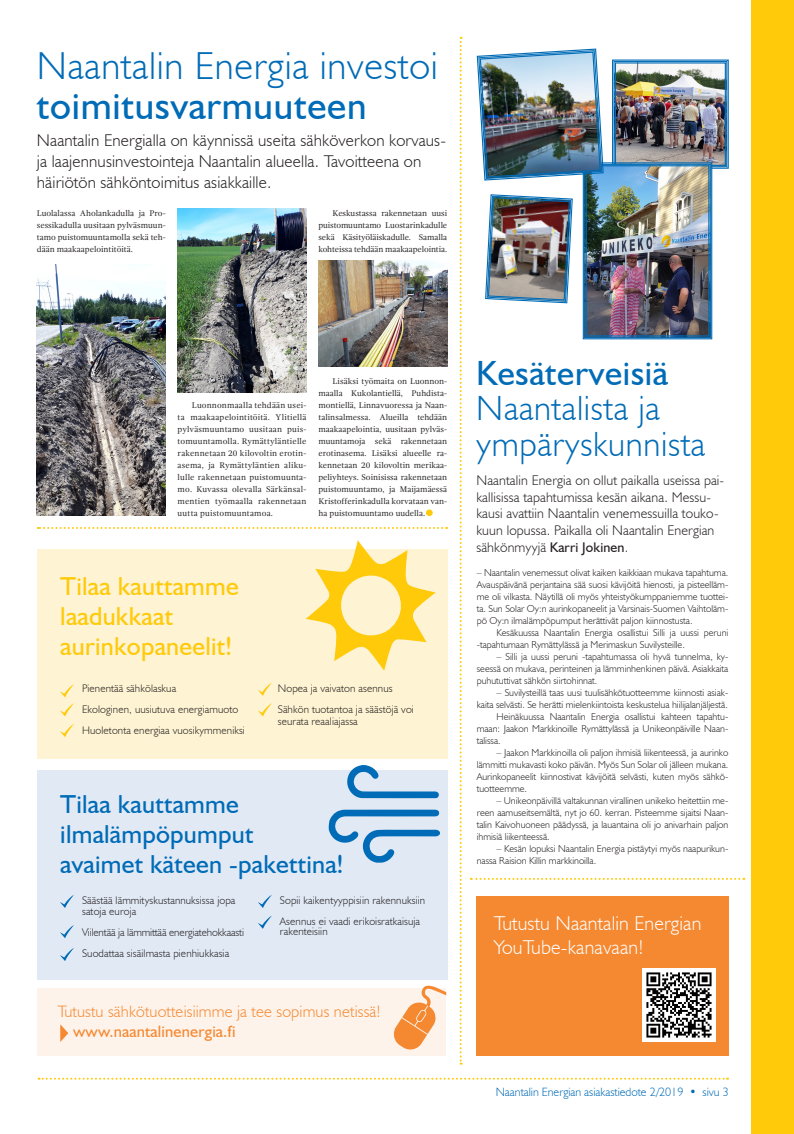
<style>
.page{position:relative;width:794px;height:1134px;background:#fff}
.page>*{position:absolute;margin:0;border:0;box-sizing:border-box;transform-origin:0 0}
.Ots_1{font:300 39px/40px "Humanist 521 BT";letter-spacing:.02em;color:#006bb6}
.Ots3{font:300 35px "Humanist 521 BT";letter-spacing:.02em;color:#006bb6}
.Ots3-2{font:35px "Humanist 521 BT";letter-spacing:.02em;color:#006bb6}
.inkku{font:26px "Humanist 521 BT";letter-spacing:.01em;color:#006bb6}
.inkku-2{font:26px "Humanist 521 BT";letter-spacing:.01em;color:#feca0a}
.inkku-3{font:300 20px "Humanist 521 BT";letter-spacing:.01em;color:#fff}
.inkku-4{font:300 17px/21px "Humanist 521 BT";letter-spacing:.01em;color:#231f20}
.inkku-5{font:300 16.5px "Humanist 521 BT";letter-spacing:.01em;color:#f58932}
.inkku-6{font:16.5px "Humanist 521 BT";letter-spacing:.01em;color:#f58932}
.inkku-7{font:300 14px/16.8px "Humanist 521 BT";letter-spacing:.01em;color:#231f20}
.t1{font:300 12px "Humanist 521 BT";color:#006bb6}
.inkku-8{font:300 11px/12px "Humanist 521 BT";letter-spacing:.01em;color:#231f20}
.inkku-9{font:300 11px "Humanist 521 BT";letter-spacing:-.01em;color:#231f20}
.leipis_jatkava{font:300 10px/12px "Humanist 521 BT";color:#231f20;text-align:justify}
.leipis{font:300 10px/12px "Humanist 521 BT";color:#231f20;text-align:justify}
.leipis_pitkät_kappal{font:8.5px/12px "Gandhi Serif";color:#231f20;text-align:justify}
.leipis_pitkät{font:8.5px/12px "Gandhi Serif";color:#231f20;text-align:justify}
.s1{font-weight:400}
</style>
<div class="page">
<div style="left:751px;top:0;width:43px;height:1134px;background:#feca0a"></div>
<svg style="left:39px;top:1078px;width:689px;height:2px"></svg>
<svg style="left:38px;top:527px;width:409px;height:2px"></svg>
<svg style="left:471px;top:878px;width:273px;height:2px"></svg>
<div style="left:476px;top:897px;width:253px;height:159px;background:#f58932"></div>
<div style="left:38px;top:989px;width:408px;height:67px;background:#fef3ea"></div>
<img style="left:642px;top:968px;width:73px;height:73px">
<svg style="left:459px;top:37px;width:2px;height:1028px"></svg>
<img style="left:476px;top:48px;width:253px;height:292px">
<div style="left:480px;top:52px;width:120px;height:126px;border:1px solid #006bb6;border-radius:7px"></div>
<img style="left:37px;top:265px;width:129px;height:251px">
<img style="left:178px;top:208px;width:128px;height:185px">
<img style="left:318px;top:261px;width:129px;height:106px">
<div style="left:37px;top:549px;width:410px;height:209px;background:#fef3d2"></div>
<div style="left:37px;top:770px;width:410px;height:209px;background:#e1e9f5"></div>
<svg style="left:306px;top:540px;width:130px;height:131px"></svg>
<svg style="left:60px;top:684px;width:14px;height:13px"></svg>
<svg style="left:60px;top:703px;width:14px;height:13px"></svg>
<svg style="left:60px;top:724px;width:14px;height:13px"></svg>
<svg style="left:258px;top:682px;width:14px;height:14px"></svg>
<svg style="left:258px;top:703px;width:14px;height:13px"></svg>
<svg style="left:347px;top:765px;width:92px;height:33px"></svg>
<svg style="left:329px;top:810px;width:111px;height:53px"></svg>
<svg style="left:60px;top:895px;width:14px;height:13px"></svg>
<svg style="left:60px;top:925px;width:14px;height:13px"></svg>
<svg style="left:60px;top:948px;width:14px;height:13px"></svg>
<svg style="left:258px;top:895px;width:14px;height:13px"></svg>
<svg style="left:258px;top:915px;width:14px;height:14px"></svg>
<svg style="left:60px;top:1024px;width:8px;height:18px"></svg>
<svg style="left:393px;top:986px;width:53px;height:64px"></svg>
<div style="left:426px;top:509px;width:7px;height:7px;background:#feca0a;border-radius:50%"></div>
<p class="Ots_1" style="left:37px;top:45px;width:402px">Naantalin Energia investoi <span class="s1">toimitusvarmuuteen</span></p>
<p class="inkku-4" style="left:37px;top:130px;width:410px">Naantalin Energialla on käynnissä useita sähköverkon korvaus&shy;ja laajennusinvestointeja Naantalin alueella. Tavoitteena on häiriötön sähköntoimitus asiakkaille.</p>
<p class="leipis_pitkät" style="left:37px;top:207px;width:130px">Luolalassa Aholankadulla ja Pro&shy;sessikadulla uusitaan pylväsmuun&shy;tamo puistomuuntamolla sekä teh&shy;dään maakaapelointitöitä.</p>
<p class="leipis_pitkät_kappal" style="left:318px;top:207px;width:130px;text-indent:14px">Keskustassa rakennetaan uusi puistomuuntamo Luostarinkadulle sekä Käsityöläiskadulle. Samalla kohteissa tehdään maakaapelointia.</p>
<p class="leipis_pitkät_kappal" style="left:178px;top:399px;width:130px;text-indent:14px">Luonnonmaalla tehdään usei&shy;ta maakaapelointitöitä. Ylitiellä pylväsmuuntamo uusitaan puis&shy;tomuuntamolla. Rymättyläntielle rakennetaan 20 kilovoltin erotin&shy;asema, ja Rymättyläntien aliku&shy;lulle rakennetaan puistomuunta&shy;mo. Kuvassa olevalla Särkänsal&shy;mentien työmaalla rakennetaan uutta puistomuuntamoa.</p>
<p class="leipis_pitkät_kappal" style="left:318px;top:375px;width:130px;text-indent:14px">Lisäksi työmaita on Luonnon&shy;maalla Kukolantiellä, Puhdista&shy;montiellä, Linnavuoressa ja Naan&shy;talinsalmessa. Alueilla tehdään maakaapelointia, uusitaan pylväs&shy;muuntamoja sekä rakennetaan erotinasema. Lisäksi alueelle ra&shy;kennetaan 20 kilovoltin merikaa&shy;peliyhteys. Soinisissa rakennetaan puistomuuntamo, ja Maijamäessä Kristofferinkadulla korvataan van&shy;ha puistomuuntamo uudella.</p>
<p class="inkku-2" style="left:60px;top:570px;width:180px">Tilaa kauttamme</p>
<p class="inkku-2" style="left:60px;top:600px;width:114px">laadukkaat</p>
<p class="inkku-2" style="left:60px;top:630px;width:173px">aurinkopaneelit!</p>
<p class="inkku-8" style="left:82px;top:682px;width:96px">Pienentää sähkölaskua</p>
<p class="inkku-8" style="left:82px;top:703px;width:158px">Ekologinen, uusiutuva energiamuoto</p>
<p class="inkku-8" style="left:82px;top:724px;width:164px">Huoletonta energiaa vuosikymmeniksi</p>
<p class="inkku-8" style="left:278px;top:682px;width:116px">Nopea ja vaivaton asennus</p>
<p class="inkku-8" style="left:278px;top:703px;width:138px">Sähkön tuotantoa ja säästöjä voi seurata reaaliajassa</p>
<p class="inkku" style="left:60px;top:788px;width:180px">Tilaa kauttamme</p>
<p class="inkku" style="left:60px;top:818px;width:195px">ilmalämpöpumput</p>
<p class="inkku" style="left:60px;top:848px;width:285px">avaimet käteen -pakettina!</p>
<p class="inkku-8" style="left:82px;top:895px;width:155px;line-height:11px">Säästää lämmityskustannuksissa jopa satoja euroja</p>
<p class="inkku-9" style="left:82px;top:926px;width:163px">Viilentää ja lämmittää energiatehokkaasti</p>
<p class="inkku-8" style="left:82px;top:947px;width:149px">Suodattaa sisäilmasta pienhiukkasia</p>
<p class="inkku-8" style="left:280px;top:894px;width:147px">Sopii kaikentyyppisiin rakennuksiin</p>
<p class="inkku-8" style="left:280px;top:916px;width:142px;line-height:10px">Asennus ei vaadi erikoisratkaisuja rakenteisiin</p>
<p class="inkku-5" style="left:57px;top:1001px;width:325px">Tutustu sähkötuotteisiimme ja tee sopimus netissä!</p>
<p class="inkku-6" style="left:73px;top:1021px;width:164px">www.naantalinenergia.fi</p>
<p class="Ots3-2" style="left:476px;top:351px;width:193px">Kesäterveisiä</p>
<p class="Ots3" style="left:476px;top:387px;width:185px">Naantalista ja</p>
<p class="Ots3" style="left:476px;top:422px;width:231px">ympäryskunnista</p>
<p class="inkku-7" style="left:476px;top:471px;width:249px">Naantalin Energia on ollut paikalla useissa pai&shy;kallisissa tapahtumissa kesän aikana. Messu&shy;kausi avattiin Naantalin venemessuilla touko&shy;kuun lopussa. Paikalla oli Naantalin Energian sähkönmyyjä <span class="s1">Karri Jokinen</span>.</p>
<p class="leipis" style="left:477px;top:566px;width:253px">– Naantalin venemessut olivat kaiken kaikkiaan mukava tapahtuma.<br>Avauspäivänä perjantaina sää suosi kävijöitä hienosti, ja pisteelläm&shy;me oli vilkasta. Näytillä oli myös yhteistyökumppaniemme tuottei&shy;ta. Sun Solar Oy:n aurinkopaneelit ja Varsinais-Suomen Vaihtoläm&shy;pö Oy:n ilmalämpöpumput herättivät paljon kiinnostusta.</p>
<p class="leipis_jatkava" style="left:477px;top:626px;width:253px;text-indent:20px">Kesäkuussa Naantalin Energia osallistui Silli ja uussi peruni -tapahtumaan Rymättylässä ja Merimaskun Suvilysteille.</p>
<p class="leipis_jatkava" style="left:477px;top:650px;width:253px;text-indent:20px">– Silli ja uussi peruni -tapahtumassa oli hyvä tunnelma, ky&shy;seessä on mukava, perinteinen ja lämminhenkinen päivä. Asiakkaita puhututtivat sähkön siirtohinnat.</p>
<p class="leipis_jatkava" style="left:477px;top:686px;width:253px;text-align:right">– Suvilysteillä taas uusi tuulisähkötuotteemme kiinnosti asiak-<br>kaita selvästi. Se herätti mielenkiintoista keskustelua hiilijalanjäljestä.</p>
<p class="leipis_jatkava" style="left:477px;top:710px;width:253px;text-indent:20px">Heinäkuussa Naantalin Energia osallistui kahteen tapahtu&shy;maan: Jaakon Markkinoille Rymättylässä ja Unikeonpäiville Naan&shy;talissa.</p>
<p class="leipis_jatkava" style="left:477px;top:746px;width:253px;text-indent:20px">– Jaakon Markkinoilla oli paljon ihmisiä liikenteessä, ja aurinko lämmitti mukavasti koko päivän. Myös Sun Solar oli jälleen mukana.<br>Aurinkopaneelit kiinnostivat kävijöitä selvästi, kuten myös sähkö&shy;tuotteemme.</p>
<p class="leipis_jatkava" style="left:477px;top:794px;width:253px;text-indent:20px">– Unikeonpäivillä valtakunnan virallinen unikeko heitettiin me&shy;reen aamuseitsemältä, nyt jo 60. kerran. Pisteemme sijaitsi Naan&shy;talin Kaivohuoneen päädyssä, ja lauantaina oli jo anivarhain paljon ihmisiä liikenteessä.</p>
<p class="leipis_jatkava" style="left:477px;top:842px;width:253px;text-indent:20px">– Kesän lopuksi Naantalin Energia pistäytyi myös naapurikun&shy;nassa Raision Killin markkinoilla.</p>
<p class="inkku-3" style="left:494px;top:911px;width:209px">Tutustu Naantalin Energian</p>
<p class="inkku-3" style="left:494px;top:935px;width:151px">YouTube-kanavaan!</p>
<p class="t1" style="left:496px;top:1085px;width:234px">Naantalin Energian asiakastiedote 2/2019 • sivu 3</p>
</div>
